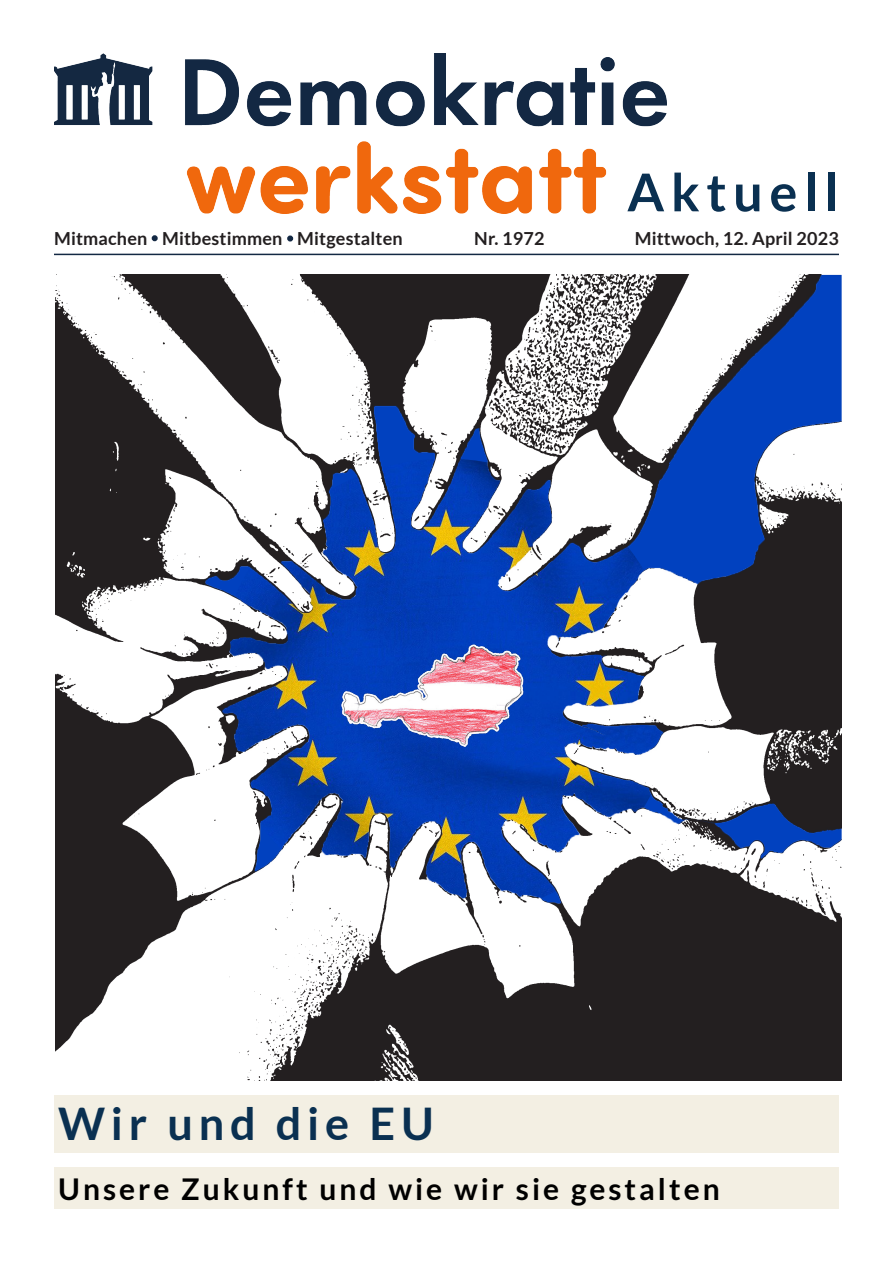
<style>
.page{position:relative;width:893px;height:1263px;background:#fff}
.page>*{position:absolute;margin:0;border:0;box-sizing:border-box;transform-origin:0 0}
.t1{font:700 52.2px "Lato";letter-spacing:.13em;color:#0a3051}
.t2{font:700 45px "Lato";letter-spacing:.13em;color:#0a3051}
.t3{font:700 30px "Lato";letter-spacing:.1em;color:#000}
.t4{font:700 18px "Lato";letter-spacing:.01em;color:#231f20}
</style>
<div class="page">
<div style="left:54px;top:1095px;width:785px;height:58px;background:#f3efe3"></div>
<div style="left:54px;top:1168px;width:785px;height:41px;background:#f3efe3"></div>
<img style="left:54px;top:53px;width:613px;height:160px">
<hr style="left:54px;top:254px;width:785px;height:1px;background:#132843">
<svg style="left:152px;top:235px;width:6px;height:6px"></svg>
<svg style="left:287px;top:235px;width:6px;height:6px"></svg>
<img style="left:55px;top:275px;width:787px;height:805px">
<img style="left:325px;top:616px;width:228px;height:145px">
<p class="t1" style="left:627px;top:162px;width:213px">Aktuell</p>
<p class="t4" style="left:54px;top:228px;width:350px">Mitmachen Mitbestimmen Mitgestalten</p>
<p class="t4" style="left:474px;top:228px;width:72px">Nr. 1972</p>
<p class="t4" style="left:635px;top:228px;width:206px">Mittwoch, 12. April 2023</p>
<p class="t2" style="left:58px;top:1098px;width:377px">Wir und die EU</p>
<p class="t3" style="left:58px;top:1172px;width:663px">Unsere Zukunft und wie wir sie gestalten</p>
</div>
